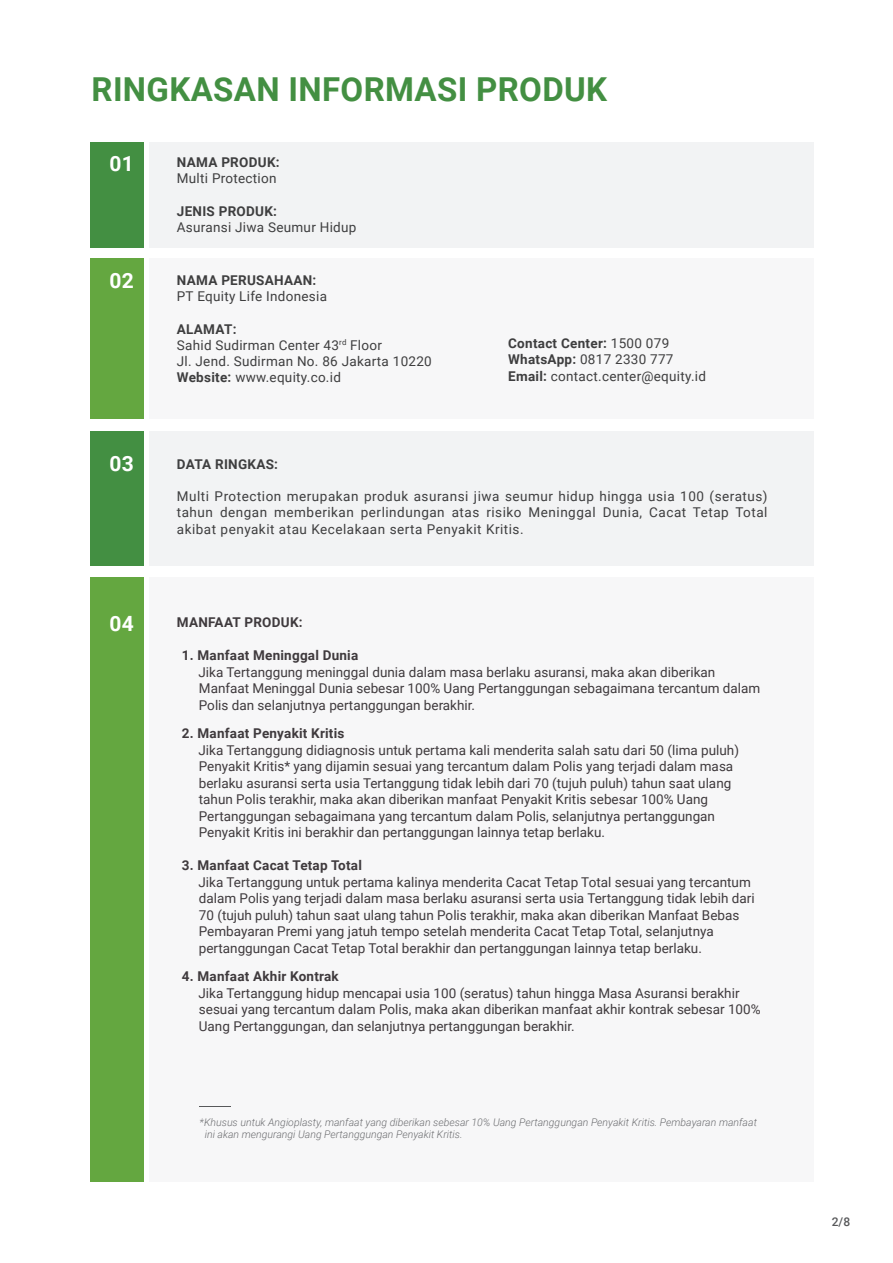
<style>
.page{position:relative;width:893px;height:1263px;background:#fff}
.page>*{position:absolute;margin:0;border:0;box-sizing:border-box;transform-origin:0 0}
.t1{font:700 33px "Roboto";letter-spacing:.01em;color:#438f42}
.t2{font:700 21px "Roboto";letter-spacing:.02em;color:#fff}
.t3{font:13.5px/16.5px "Roboto";color:#3f3a3d}
.t4{font:13.5px/16.2px "Roboto";letter-spacing:.02em;color:#3e3e3f}
.t5{font:700 13.5px "Roboto";letter-spacing:.015em;color:#3f3a3d}
.t6{font:700 13.5px "Roboto";letter-spacing:.02em;color:#3e3e3f}
.t7{font:500 12px "Roboto";color:#57585a}
.t8{font:italic 300 10.5px/12px "Roboto";color:#6c6d70}
.s1{font-weight:700}
</style>
<div class="page">
<div style="left:149px;top:142px;width:665px;height:106px;background:#f2f3f4"></div>
<div style="left:90px;top:142px;width:54px;height:106px;background:#438f42"></div>
<div style="left:149px;top:259px;width:665px;height:160px;background:#f7f7f8"></div>
<div style="left:90px;top:259px;width:54px;height:160px;background:#64a740"></div>
<div style="left:149px;top:578px;width:665px;height:604px;background:#f7f7f8"></div>
<div style="left:90px;top:578px;width:54px;height:604px;background:#64a740"></div>
<div style="left:149px;top:431px;width:665px;height:135px;background:#f2f3f4"></div>
<div style="left:90px;top:431px;width:54px;height:135px;background:#438f42"></div>
<hr style="left:199px;top:1106px;width:32px;height:1px;background:#57585a">
<h1 class="t1" style="left:92px;top:67px;width:517px">RINGKASAN INFORMASI PRODUK</h1>
<h2 class="t2" style="left:109px;top:149px;width:26px">01</h2>
<p class="t6" style="left:177px;top:153px;width:104px">NAMA PRODUK:</p>
<p class="t4" style="left:177px;top:170px;width:101px">Multi Protection</p>
<p class="t6" style="left:177px;top:201px;width:102px">JENIS PRODUK:</p>
<p class="t4" style="left:177px;top:219px;width:181px">Asuransi Jiwa Seumur Hidup</p>
<h2 class="t2" style="left:109px;top:266px;width:26px">02</h2>
<p class="t6" style="left:177px;top:271px;width:141px">NAMA PERUSAHAAN:</p>
<p class="t4" style="left:177px;top:288px;width:152px">PT Equity Life Indonesia</p>
<p class="t4" style="left:177px;top:320px;width:256px"><span class="s1">ALAMAT:<br></span>Sahid Sudirman Center 43<sup>rd</sup> Floor<br>Jl. Jend. Sudirman No. 86 Jakarta 10220<br><span class="s1">Website:</span> www.equity.co.id</p>
<p class="t4" style="left:508px;top:335px;width:199px"><span class="s1">Contact Center:</span> 1500 079<br><span class="s1">WhatsApp:</span> 0817 2330 777<br><span class="s1">Email:</span> contact.center@equity.id</p>
<h2 class="t2" style="left:109px;top:449px;width:26px">03</h2>
<p class="t6" style="left:177px;top:455px;width:103px">DATA RINGKAS:</p>
<p class="t4" style="left:177px;top:488px;width:592px;text-align:justify">Multi Protection merupakan produk asuransi jiwa seumur hidup hingga usia 100 (seratus) tahun dengan memberikan perlindungan atas risiko Meninggal Dunia, Cacat Tetap Total akibat penyakit atau Kecelakaan serta Penyakit Kritis.</p>
<h2 class="t2" style="left:109px;top:608px;width:26px">04</h2>
<p class="t5" style="left:177px;top:613px;width:127px">MANFAAT PRODUK:</p>
<p class="t5" style="left:182px;top:646px;width:178px">1. Manfaat Meninggal Dunia</p>
<p class="t3" style="left:199px;top:663px;width:563px">Jika Tertanggung meninggal dunia dalam masa berlaku asuransi, maka akan diberikan<br>Manfaat Meninggal Dunia sebesar 100% Uang Pertanggungan sebagaimana tercantum dalam<br>Polis dan selanjutnya pertanggungan berakhir.</p>
<p class="t5" style="left:182px;top:724px;width:164px">2. Manfaat Penyakit Kritis</p>
<p class="t3" style="left:199px;top:741px;width:542px">Jika Tertanggung didiagnosis untuk pertama kali menderita salah satu dari 50 (lima puluh)<br>Penyakit Kritis* yang dijamin sesuai yang tercantum dalam Polis yang terjadi dalam masa berlaku asuransi serta usia Tertanggung tidak lebih dari 70 (tujuh puluh) tahun saat ulang tahun Polis terakhir, maka akan diberikan manfaat Penyakit Kritis sebesar 100% Uang Pertanggungan sebagaimana yang tercantum dalam Polis, selanjutnya pertanggungan Penyakit Kritis ini berakhir dan pertanggungan lainnya tetap berlaku.</p>
<p class="t5" style="left:182px;top:856px;width:182px">3. Manfaat Cacat Tetap Total</p>
<p class="t3" style="left:199px;top:873px;width:558px">Jika Tertanggung untuk pertama kalinya menderita Cacat Tetap Total sesuai yang tercantum dalam Polis yang terjadi dalam masa berlaku asuransi serta usia Tertanggung tidak lebih dari 70 (tujuh puluh) tahun saat ulang tahun Polis terakhir, maka akan diberikan Manfaat Bebas Pembayaran Premi yang jatuh tempo setelah menderita Cacat Tetap Total, selanjutnya pertanggungan Cacat Tetap Total berakhir dan pertanggungan lainnya tetap berlaku.</p>
<p class="t5" style="left:182px;top:967px;width:158px">4. Manfaat Akhir Kontrak</p>
<p class="t3" style="left:199px;top:984px;width:564px">Jika Tertanggung hidup mencapai usia 100 (seratus) tahun hingga Masa Asuransi berakhir sesuai yang tercantum dalam Polis, maka akan diberikan manfaat akhir kontrak sebesar 100%<br>Uang Pertanggungan, dan selanjutnya pertanggungan berakhir.</p>
<p class="t8" style="left:205px;top:1115px;width:554px;text-indent:-5px">*Khusus untuk Angioplasty, manfaat yang diberikan sebesar 10% Uang Pertanggungan Penyakit Kritis. Pembayaran manfaat ini akan mengurangi Uang Pertanggungan Penyakit Kritis.</p>
<p class="t7" style="left:832px;top:1213px;width:20px">2/8</p>
</div>
